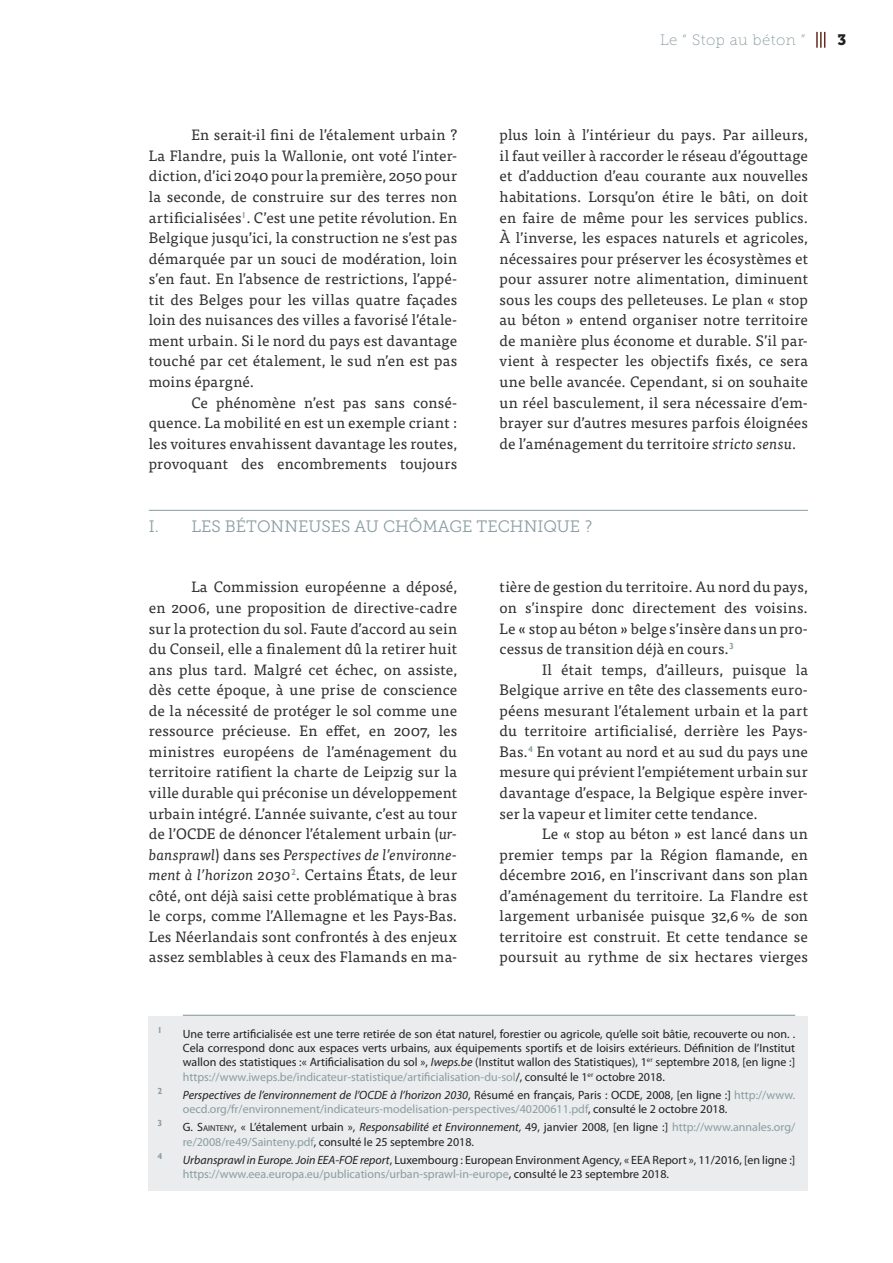
<style>
.page{position:relative;width:893px;height:1263px;background:#fff}
.page>*{position:absolute;margin:0;border:0;box-sizing:border-box;transform-origin:0 0}
.t1{font:16.5px "Museo Slab 300";color:#8a9da1}
.t2{font:15px/20.5px "Tisa Pro";letter-spacing:.005em;color:#312f30;text-align:justify}
.t3{font:15px "Museo Slab 100";letter-spacing:.035em;color:#8a9da1}
.t4{font:15px "Museo Slab 900";color:#231f20}
.t5{font:12px/14.4px "Myriad Pro";color:#231f20}
.t6{font:12px/14.4px "Myriad Pro";color:#8a9da1}
.t7{font:700 8.7px "Gill Sans";color:#8a9da1}
.s1{font-style:italic}
.s2{color:#8a9da1}
.s3{font-style:italic;color:#231f20}
.s4{color:#231f20}
.s5{font-style:inherit}
.s6{font-size:8.4px}
</style>
<div class="page">
<svg style="left:816px;top:32px;width:9px;height:16px"></svg>
<div style="left:149px;top:1016px;width:659px;height:175px;background:#eaeced"></div>
<hr style="left:183px;top:1015px;width:612px;height:1px;background:#8a9da1">
<hr style="left:149px;top:510px;width:659px;height:1px;background:#8a9da1">
<p class="t2" style="left:149px;top:124px;width:310px;text-indent:43px">En serait-il fini de l’étalement urbain ?<br>La Flandre, puis la Wallonie, ont voté l’inter&shy;diction, d’ici 2040 pour la première, 2050 pour la seconde, de construire sur des terres non artificialisées<sup>1</sup>. C’est une petite révolution. En Belgique jusqu’ici, la construction ne s’est pas démarquée par un souci de modération, loin s’en faut. En l’absence de restrictions, l’appé&shy;tit des Belges pour les villas quatre façades loin des nuisances des villes a favorisé l’étale&shy;ment urbain. Si le nord du pays est davantage touché par cet étalement, le sud n’en est pas moins épargné.</p>
<p class="t2" style="left:149px;top:391px;width:310px;text-indent:43px">Ce phénomène n’est pas sans consé&shy;quence. La mobilité en est un exemple criant : les voitures envahissent davantage les routes, provoquant des encombrements toujours</p>
<p class="t3" style="left:660px;top:31px;width:147px">Le “ Stop au béton ”</p>
<p class="t4" style="left:837px;top:31px;width:10px">3</p>
<p class="t2" style="left:500px;top:124px;width:310px">plus loin à l’intérieur du pays. Par ailleurs, il faut veiller à raccorder le réseau d’égouttage et d’adduction d’eau courante aux nouvelles habitations. Lorsqu’on étire le bâti, on doit en faire de même pour les services publics.<br>À l’inverse, les espaces naturels et agricoles, nécessaires pour préserver les écosystèmes et pour assurer notre alimentation, diminuent sous les coups des pelleteuses. Le plan « stop au béton » entend organiser notre territoire de manière plus économe et durable. S’il par&shy;vient à respecter les objectifs fixés, ce sera une belle avancée. Cependant, si on souhaite un réel basculement, il sera nécessaire d’em&shy;brayer sur d’autres mesures parfois éloignées de l’aménagement du territoire <span class="s1">stricto sensu.</span></p>
<p class="t1" style="left:149px;top:517px;width:445px">I. LES BÉTONNEUSES AU CHÔMAGE TECHNIQUE ?</p>
<p class="t2" style="left:149px;top:576px;width:310px;text-indent:43px">La Commission européenne a déposé, en 2006, une proposition de directive-cadre sur la protection du sol. Faute d’accord au sein du Conseil, elle a finalement dû la retirer huit ans plus tard. Malgré cet échec, on assiste, dès cette époque, à une prise de conscience de la nécessité de protéger le sol comme une ressource précieuse. En effet, en 2007, les ministres européens de l’aménagement du territoire ratifient la charte de Leipzig sur la ville durable qui préconise un développement urbain intégré. L’année suivante, c’est au tour de l’OCDE de dénoncer l’étalement urbain (<span class="s1">ur&shy;bansprawl</span>) dans ses <span class="s1">Perspectives de l’environne&shy;ment à l’horizon 2030</span><sup>2</sup>. Certains États, de leur côté, ont déjà saisi cette problématique à bras le corps, comme l’Allemagne et les Pays-Bas.<br>Les Néerlandais sont confrontés à des enjeux assez semblables à ceux des Flamands en ma-</p>
<p class="t2" style="left:500px;top:576px;width:310px">tière de gestion du territoire. Au nord du pays, on s’inspire donc directement des voisins.<br>Le « stop au béton » belge s’insère dans un pro&shy;cessus de transition déjà en cours.<sup>3</sup></p>
<p class="t2" style="left:500px;top:658px;width:310px;text-indent:43px">Il était temps, d’ailleurs, puisque la Belgique arrive en tête des classements euro&shy;péens mesurant l’étalement urbain et la part du territoire artificialisé, derrière les Pays-Bas.<sup>4</sup> En votant au nord et au sud du pays une mesure qui prévient l’empiétement urbain sur davantage d’espace, la Belgique espère inver&shy;ser la vapeur et limiter cette tendance.</p>
<p class="t2" style="left:500px;top:823px;width:310px;text-indent:43px">Le « stop au béton » est lancé dans un premier temps par la Région flamande, en décembre 2016, en l’inscrivant dans son plan d’aménagement du territoire. La Flandre est largement urbanisée puisque 32,6 % de son territoire est construit. Et cette tendance se poursuit au rythme de six hectares vierges</p>
<p class="t7" style="left:157px;top:1024px;width:6px">1</p>
<p class="t5" style="left:183px;top:1026px;width:614px;text-align:justify">Une terre artificialisée est une terre retirée de son état naturel, forestier ou agricole, qu’elle soit bâtie, recouverte ou non. .<br>Cela correspond donc aux espaces verts urbains, aux équipements sportifs et de loisirs extérieurs. Définition de l’Institut wallon des statistiques :« Artificialisation du sol », <span class="s1">Iweps.be</span> (Institut wallon des Statistiques), 1<sup>er</sup> septembre 2018, [en ligne :] <span class="s2">https://www.iweps.be/indicateur-statistique/artificialisation-du-sol</span>/, consulté le 1<sup>er</sup> octobre 2018.</p>
<p class="t7" style="left:157px;top:1085px;width:6px">2</p>
<p class="t6" style="left:183px;top:1087px;width:614px"><span class="s3">Perspectives de l’environnement de l’OCDE à l’horizon 2030</span><span class="s4">, Résumé en français, Paris : OCDE, 2008, [en ligne :]</span> http://www. oecd.org/fr/environnement/indicateurs-modelisation-perspectives/40200611.pdf<span class="s4">, consulté le 2 octobre 2018.</span></p>
<p class="t7" style="left:157px;top:1118px;width:6px">3</p>
<p class="t5" style="left:183px;top:1120px;width:614px"><span class="s5">G. S</span><span class="s6">AINTENY</span><span class="s5">,</span> « L’étalement urbain », <span class="s1">Responsabilité et Environnement,</span> 49, janvier 2008, [en ligne :] <span class="s2">http://www.annales.org/ re/2008/re49/Sainteny.pdf</span>, consulté le 25 septembre 2018.</p>
<p class="t7" style="left:157px;top:1150px;width:6px">4</p>
<p class="t5" style="left:183px;top:1152px;width:614px"><span class="s1">Urbansprawl in Europe. Join EEA-FOE report</span>, Luxembourg : European Environment Agency, « EEA Report », 11/2016, [en ligne :] <span class="s2">https://www.eea.europa.eu/publications/urban-sprawl-in-europe</span>, consulté le 23 septembre 2018.</p>
</div>
